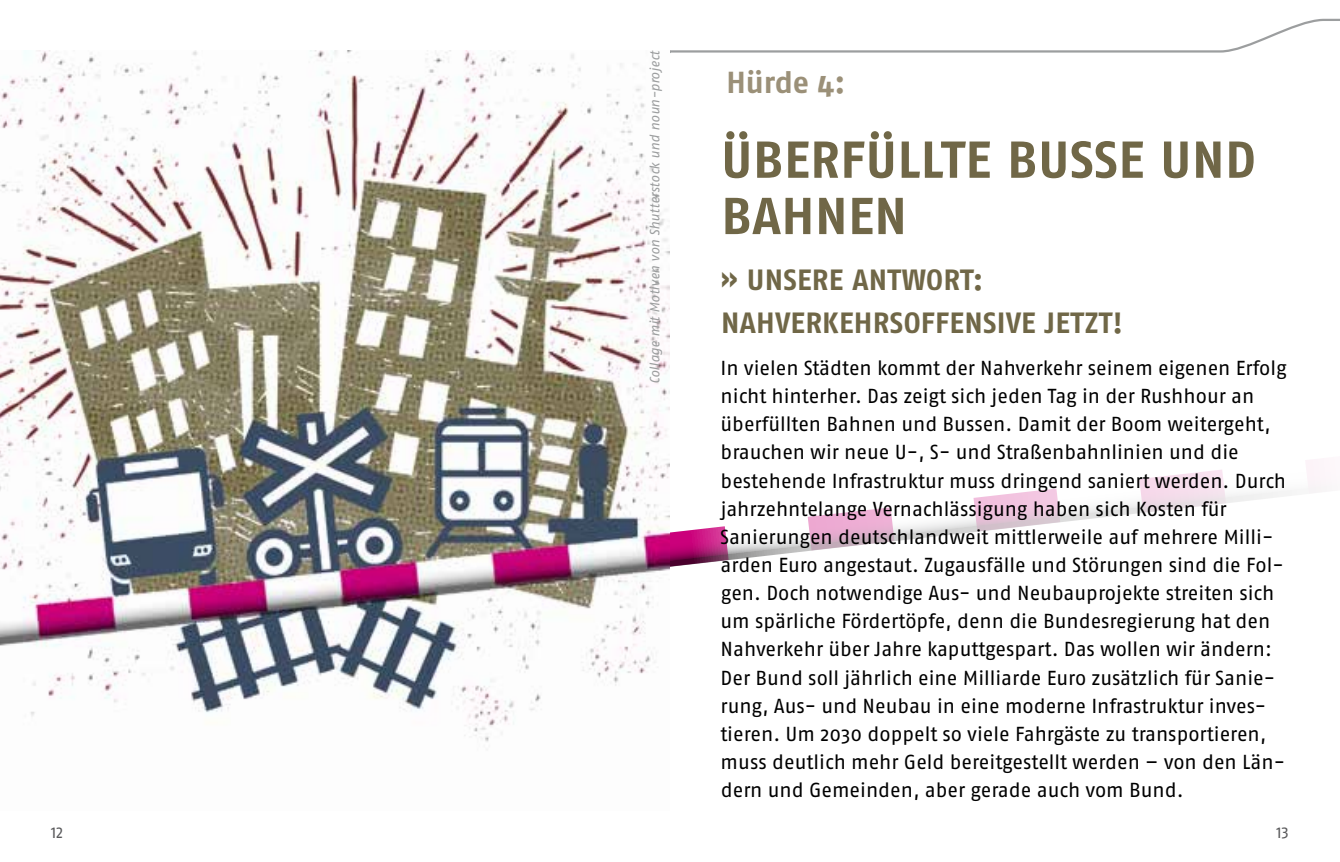
<style>
.page{position:relative;width:1340px;height:862px;background:#fff}
.page>*{position:absolute;margin:0;border:0;box-sizing:border-box;transform-origin:0 0}
.t1{font:700 51.75px/56.2px "Fago OT";letter-spacing:.01em;color:#706747}
.t2{font:700 30.38px "Fago OT";letter-spacing:-.005em;color:#9b9078}
.t3{font:700 29.25px/42.1px "Fago OT";letter-spacing:.01em;color:#706747}
.t4{font:20.25px/28.1px "Fago OT";letter-spacing:-.005em;color:#000}
.t5{font:15.75px "Fago OT";color:#58585a}
.t6{font:italic 13.5px "Fago OT";color:#9c9e9f}
</style>
<div class="page">
<svg style="left:670px;top:18px;width:669px;height:35px"></svg>
<svg style="left:670px;top:459px;width:652px;height:108px"></svg>
<img style="left:0;top:50px;width:670px;height:692px">
<p class="t6" style="left:646px;top:384px;width:335px;rotate:-90deg">Collage mit Motiven von Shutterstock und noun-project</p>
<h2 class="t2" style="left:726px;top:64px;width:120px">Hürde 4:</h2>
<h1 class="t1" style="left:721px;top:131px;width:536px">ÜBERFÜLLTE BUSSE UND<br>BAHNEN</h1>
<h3 class="t3" style="left:720px;top:259px;width:404px">» UNSERE ANTWORT:<br>NAHVERKEHRSOFFENSIVE JETZT!</h3>
<p class="t4" style="left:720px;top:353px;width:568px">In vielen Städten kommt der Nahverkehr seinem eigenen Erfolg nicht hinterher. Das zeigt sich jeden Tag in der Rushhour an überfüllten Bahnen und Bussen. Damit der Boom weitergeht, brauchen wir neue U-, S- und Straßenbahnlinien und die bestehende Infrastruktur muss dringend saniert werden. Durch jahrzehntelange Vernachlässigung haben sich Kosten für Sanierungen deutschlandweit mittlerweile auf mehrere Milli&shy;arden Euro angestaut. Zugausfälle und Störungen sind die Fol&shy;gen. Doch notwendige Aus- und Neubauprojekte streiten sich um spärliche Fördertöpfe, denn die Bundesregierung hat den Nahverkehr über Jahre kaputtgespart. Das wollen wir ändern:<br>Der Bund soll jährlich eine Milliarde Euro zusätzlich für Sanie&shy;rung, Aus- und Neubau in eine moderne Infrastruktur inves&shy;tieren. Um 2030 doppelt so viele Fahrgäste zu transportieren, muss deutlich mehr Geld bereitgestellt werden – von den Län&shy;dern und Gemeinden, aber gerade auch vom Bund.</p>
<p class="t5" style="left:51px;top:823px;width:14px">12</p>
<p class="t5" style="left:1276px;top:823px;width:14px">13</p>
</div>
